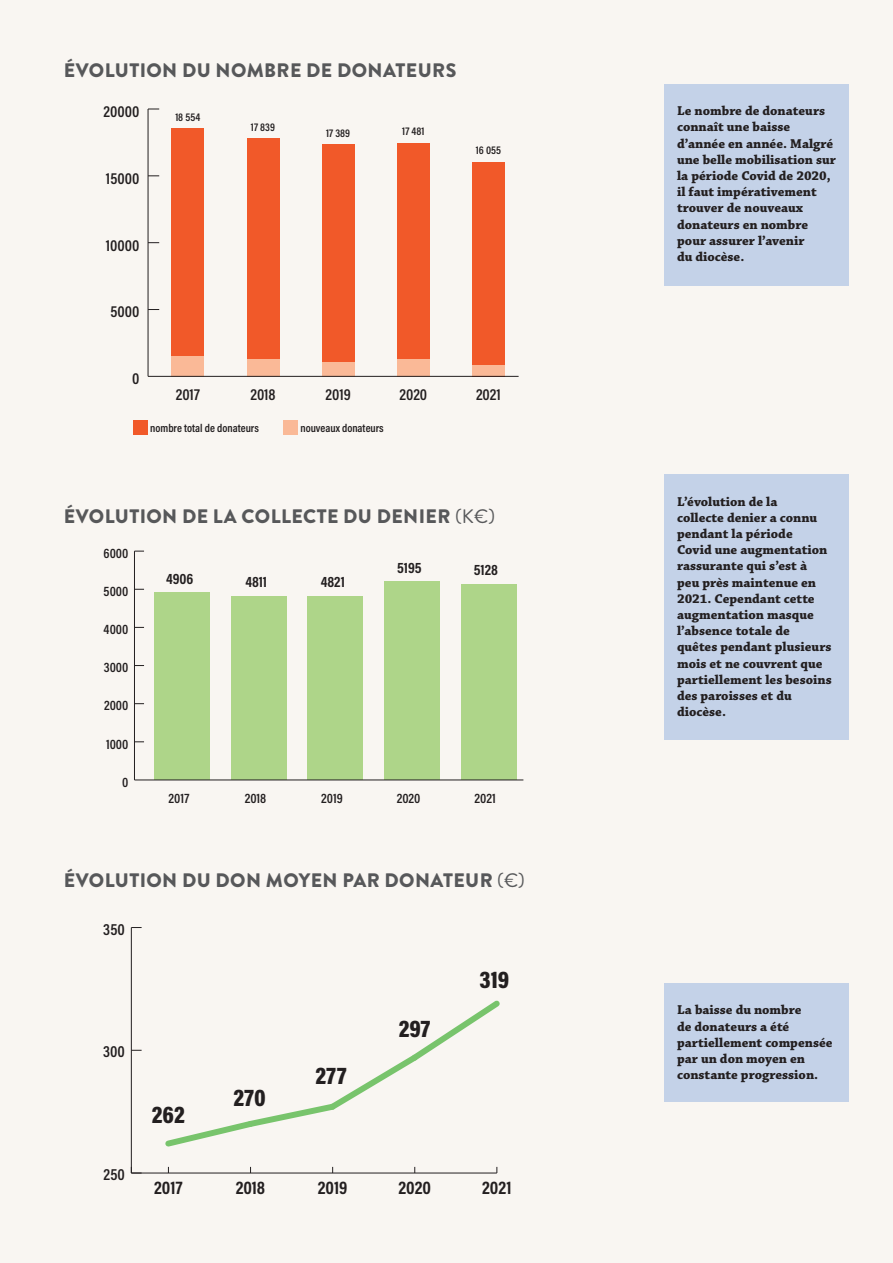
<style>
.page{position:relative;width:893px;height:1263px;background:#f9f6f2}
.page>*{position:absolute;margin:0;border:0;box-sizing:border-box;transform-origin:0 0}
.t1{font:900 24.6px "Acumin Pro Cond";color:#231f20}
.t2{font:900 19.5px "Brandon Grotesque";letter-spacing:.02em;color:#57585a}
.t3{font:700 18.6px "Acumin Pro Cond";color:#231f20}
.t4{font:600 16.35px "Acumin Pro Cond";letter-spacing:.005em;color:#231f20}
.t5{font:600 16.2px "Acumin Pro Cond";color:#231f20}
.t6{font:700 15.3px "Acumin Pro Cond";color:#231f20}
.t7{font:600 13.95px "Acumin Pro Cond";color:#231f20}
.t8{font:700 13.5px/16.2px "Chaparral Pro";color:#231f20}
.t9{font:600 11.55px "Acumin Pro Cond";color:#231f20}
.t10{font:600 11.4px "Acumin Pro Cond";color:#231f20}
.s1{font-weight:400}
</style>
<div class="page">
<div style="left:664px;top:84px;width:185px;height:202px;background:#c4d2e8"></div>
<div style="left:664px;top:474px;width:185px;height:266px;background:#c4d2e8"></div>
<div style="left:664px;top:983px;width:185px;height:118px;background:#c4d2e8"></div>
<hr style="left:148px;top:109px;width:1px;height:267px;background:#231f20">
<div style="left:172px;top:128px;width:32px;height:248px;background:#f15929"></div>
<div style="left:172px;top:356px;width:32px;height:20px;background:#fab997"></div>
<div style="left:247px;top:138px;width:32px;height:238px;background:#f15929"></div>
<div style="left:247px;top:359px;width:32px;height:17px;background:#fab997"></div>
<div style="left:322px;top:144px;width:32px;height:232px;background:#f15929"></div>
<div style="left:322px;top:362px;width:32px;height:14px;background:#fab997"></div>
<div style="left:397px;top:143px;width:32px;height:233px;background:#f15929"></div>
<div style="left:397px;top:359px;width:32px;height:17px;background:#fab997"></div>
<div style="left:472px;top:162px;width:33px;height:214px;background:#f15929"></div>
<div style="left:472px;top:365px;width:33px;height:11px;background:#fab997"></div>
<hr style="left:148px;top:376px;width:371px;height:1px;background:#231f20">
<div style="left:155px;top:593px;width:55px;height:187px;background:#aed589"></div>
<div style="left:231px;top:596px;width:55px;height:184px;background:#aed589"></div>
<div style="left:308px;top:596px;width:55px;height:184px;background:#aed589"></div>
<div style="left:384px;top:582px;width:56px;height:198px;background:#aed589"></div>
<div style="left:461px;top:584px;width:55px;height:196px;background:#aed589"></div>
<hr style="left:134px;top:780px;width:389px;height:1px;background:#231f20">
<hr style="left:134px;top:551px;width:1px;height:229px;background:#231f20">
<div style="left:283px;top:420px;width:15px;height:14px;background:#fab997"></div>
<div style="left:133px;top:420px;width:14px;height:14px;background:#f15929"></div>
<hr style="left:131px;top:1173px;width:366px;height:1px;background:#231f20">
<hr style="left:131px;top:927px;width:1px;height:246px;background:#231f20">
<svg style="left:131px;top:1172px;width:11px;height:2px"></svg>
<svg style="left:165px;top:1000px;width:335px;height:147px"></svg>
<p class="t2" style="left:64px;top:57px;width:394px">ÉVOLUTION DU NOMBRE DE DONATEURS</p>
<p class="t5" style="left:104px;top:101px;width:37px">20000</p>
<p class="t5" style="left:106px;top:167px;width:35px">15000</p>
<p class="t5" style="left:106px;top:234px;width:35px">10000</p>
<p class="t5" style="left:110px;top:301px;width:31px">5000</p>
<p class="t10" style="left:175px;top:110px;width:26px">18 554</p>
<p class="t10" style="left:251px;top:119px;width:26px">17 839</p>
<p class="t10" style="left:326px;top:125px;width:26px">17 389</p>
<p class="t10" style="left:402px;top:124px;width:24px">17 481</p>
<p class="t5" style="left:132px;top:368px;width:9px">0</p>
<p class="t5" style="left:176px;top:384px;width:26px">2017</p>
<p class="t5" style="left:250px;top:384px;width:27px">2018</p>
<p class="t5" style="left:326px;top:384px;width:27px">2019</p>
<p class="t9" style="left:150px;top:420px;width:110px">nombre total de donateurs</p>
<p class="t9" style="left:300px;top:420px;width:85px">nouveaux donateurs</p>
<p class="t5" style="left:399px;top:384px;width:29px">2020</p>
<p class="t10" style="left:476px;top:143px;width:27px">16 055</p>
<p class="t5" style="left:476px;top:384px;width:26px">2021</p>
<p class="t2" style="left:64px;top:502px;width:433px">ÉVOLUTION DE LA COLLECTE DU DENIER <span class="s1">(K€)</span></p>
<p class="t7" style="left:104px;top:544px;width:26px">6000</p>
<p class="t7" style="left:104px;top:582px;width:26px">5000</p>
<p class="t7" style="left:104px;top:620px;width:26px">4000</p>
<p class="t7" style="left:104px;top:658px;width:26px">3000</p>
<p class="t7" style="left:104px;top:696px;width:26px">2000</p>
<p class="t7" style="left:106px;top:735px;width:24px">1000</p>
<p class="t7" style="left:122px;top:773px;width:8px">0</p>
<p class="t6" style="left:166px;top:568px;width:29px">4906</p>
<p class="t6" style="left:245px;top:572px;width:23px">4811</p>
<p class="t6" style="left:321px;top:572px;width:26px">4821</p>
<p class="t6" style="left:397px;top:557px;width:26px">5195</p>
<p class="t6" style="left:474px;top:560px;width:26px">5128</p>
<p class="t7" style="left:169px;top:789px;width:22px">2017</p>
<p class="t7" style="left:245px;top:789px;width:23px">2018</p>
<p class="t7" style="left:321px;top:789px;width:23px">2019</p>
<p class="t7" style="left:397px;top:789px;width:25px">2020</p>
<p class="t7" style="left:474px;top:789px;width:23px">2021</p>
<p class="t2" style="left:64px;top:866px;width:463px">ÉVOLUTION DU DON MOYEN PAR DONATEUR <span class="s1">(€)</span></p>
<p class="t4" style="left:103px;top:918px;width:23px">350</p>
<p class="t4" style="left:103px;top:1041px;width:23px">300</p>
<p class="t4" style="left:104px;top:1164px;width:23px">250</p>
<p class="t1" style="left:152px;top:1098px;width:34px">262</p>
<p class="t1" style="left:233px;top:1082px;width:34px">270</p>
<p class="t1" style="left:315px;top:1059px;width:33px">277</p>
<p class="t1" style="left:399px;top:1013px;width:33px">297</p>
<p class="t1" style="left:480px;top:964px;width:31px">319</p>
<p class="t3" style="left:154px;top:1176px;width:30px">2017</p>
<p class="t3" style="left:236px;top:1176px;width:31px">2018</p>
<p class="t3" style="left:318px;top:1176px;width:31px">2019</p>
<p class="t3" style="left:398px;top:1176px;width:34px">2020</p>
<p class="t3" style="left:482px;top:1176px;width:31px">2021</p>
<p class="t8" style="left:677px;top:103px;width:161px">Le nombre de donateurs connaît une baisse d’année en année. Malgré une belle mobilisation sur la période Covid de 2020, il faut impérativement trouver de nouveaux donateurs en nombre pour assurer l’avenir<br>du diocèse.</p>
<p class="t8" style="left:677px;top:493px;width:156px">L’évolution de la<br>collecte denier a connu pendant la période<br>Covid une augmentation rassurante qui s’est à peu près maintenue en<br>2021. Cependant cette augmentation masque l’absence totale de quêtes pendant plusieurs mois et ne couvrent que partiellement les besoins des paroisses et du diocèse.</p>
<p class="t8" style="left:677px;top:1002px;width:157px">La baisse du nombre<br>de donateurs a été partiellement compensée par un don moyen en constante progression.</p>
</div>
